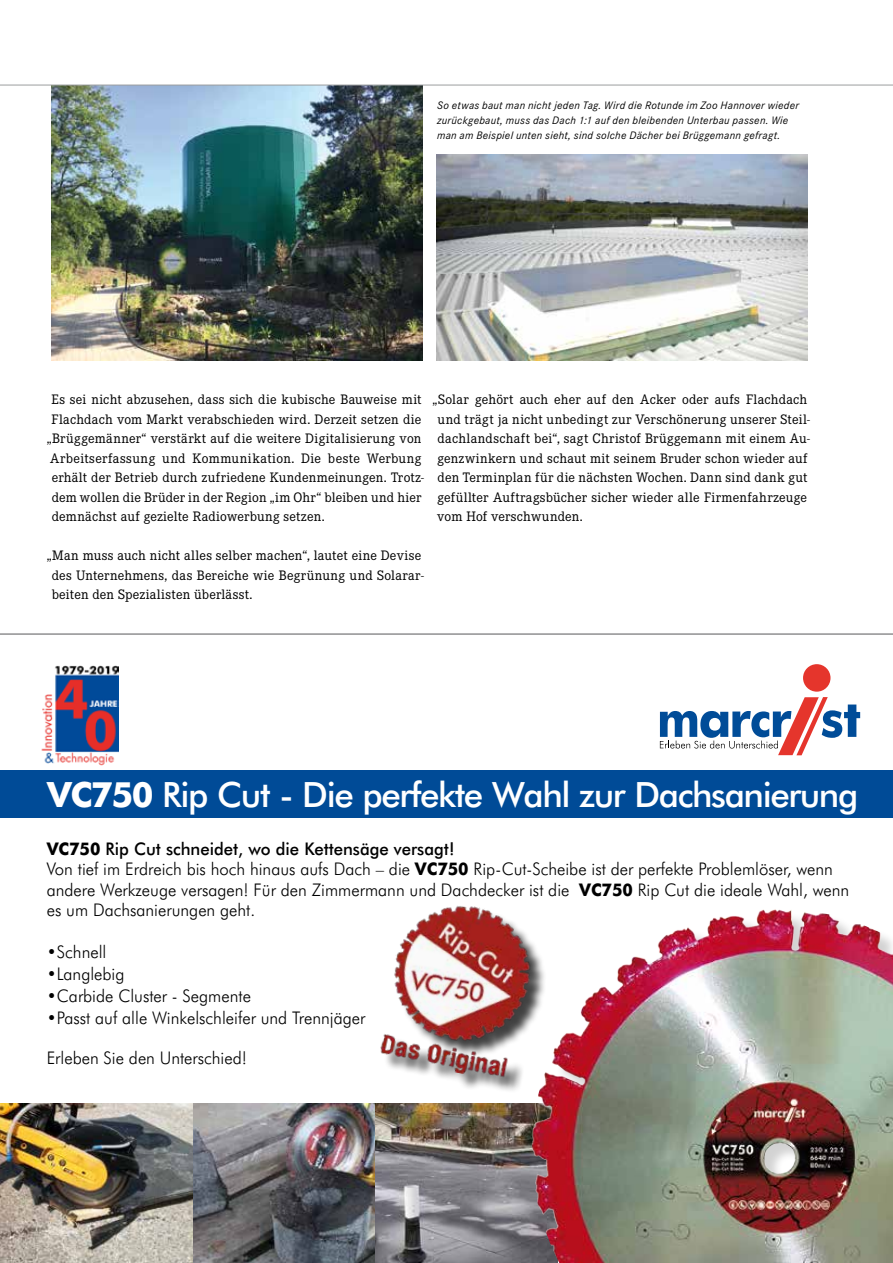
<style>
.page{position:relative;width:893px;height:1263px;background:#fff}
.page>*{position:absolute;margin:0;border:0;box-sizing:border-box;transform-origin:0 0}
.t1{font:500 34.8px "Futura BT";letter-spacing:-.04em;color:#fff}
.t2{font:300 17.4px/20.4px "Futura BT";color:#000;scale:.96 1}
.t3{font:14.25px/19.5px "Corporate E Pro";letter-spacing:.015em;color:#000}
.t4{font:italic 11.25px/15px "Corporate S Pro";letter-spacing:.025em;color:#000}
.s1{font-weight:700}
.s2{font-weight:500}
</style>
<div class="page">
<div style="left:0;top:770px;width:893px;height:47px;background:#004b97"></div>
<div style="left:803px;top:664px;width:27px;height:28px;background:#e5352c;border-radius:50%"></div>
<svg style="left:660px;top:697px;width:200px;height:58px"></svg>
<img style="left:41px;top:665px;width:77px;height:101px">
<div style="left:384px;top:909px;width:163px;height:185px;background:#000;opacity:.75"></div>
<img style="left:380px;top:906px;width:152px;height:177px">
<img style="left:0;top:1103px;width:193px;height:160px">
<img style="left:193px;top:1103px;width:182px;height:160px">
<img style="left:375px;top:1103px;width:157px;height:160px">
<img style="left:532px;top:909px;width:361px;height:354px">
<hr style="left:0;top:634px;width:893px;height:1px;background:#58585a">
<img style="left:51px;top:86px;width:371px;height:274px">
<img style="left:437px;top:154px;width:371px;height:206px">
<hr style="left:0;top:85px;width:893px;height:1px;background:#9c9e9f">
<p class="t4" style="left:437px;top:97px;width:363px">So etwas baut man nicht jeden Tag. Wird die Rotunde im Zoo Hannover wieder zurückgebaut, muss das Dach 1:1 auf den bleibenden Unterbau passen. Wie man am Beispiel unten sieht, sind solche Dächer bei Brüggemann gefragt.</p>
<p class="t3" style="left:52px;top:389px;width:372px">Es sei nicht abzusehen, dass sich die kubische Bauweise mit</p>
<p class="t3" style="left:52px;top:408px;width:371px">Flachdach vom Markt verabschieden wird. Derzeit setzen die</p>
<p class="t3" style="left:47px;top:428px;width:376px">„Brüggemänner“ verstärkt auf die weitere Digitalisierung von</p>
<p class="t3" style="left:50px;top:447px;width:373px">Arbeitserfassung und Kommunikation. Die beste Werbung</p>
<p class="t3" style="left:52px;top:467px;width:374px">erhält der Betrieb durch zufriedene Kundenmeinungen. Trotz-</p>
<p class="t3" style="left:52px;top:486px;width:371px">dem wollen die Brüder in der Region „im Ohr“ bleiben und hier</p>
<p class="t3" style="left:52px;top:506px;width:274px">demnächst auf gezielte Radiowerbung setzen.</p>
<p class="t3" style="left:52px;top:545px;width:374px;text-indent:-5px">„Man muss auch nicht alles selber machen“, lautet eine Devise des Unternehmens, das Bereiche wie Begrünung und Solarar&shy;beiten den Spezialisten überlässt.</p>
<p class="t3" style="left:437px;top:389px;width:374px;text-indent:-5px">„Solar gehört auch eher auf den Acker oder aufs Flachdach und trägt ja nicht unbedingt zur Verschönerung unserer Steil&shy;dachlandschaft bei“, sagt Christof Brüggemann mit einem Au&shy;genzwinkern und schaut mit seinem Bruder schon wieder auf den Terminplan für die nächsten Wochen. Dann sind dank gut gefüllter Auftragsbücher sicher wieder alle Firmenfahrzeuge vom Hof verschwunden.</p>
<h1 class="t1" style="left:47px;top:773px;width:813px"><span class="s1">VC750</span> Rip Cut - Die perfekte Wahl zur Dachsanierung</h1>
<p class="t2" style="left:47px;top:838px;width:838px"><span class="s1">VC750</span> <span class="s2">Rip Cut schneidet, wo die Kettensäge versagt!<br></span>Von tief im Erdreich bis hoch hinaus aufs Dach – die <span class="s1">VC750</span> Rip-Cut-Scheibe ist der perfekte Problemlöser, wenn andere Werkzeuge versagen! Für den Zimmermann und Dachdecker ist die <span class="s1">VC750</span> Rip Cut die ideale Wahl, wenn es um Dachsanierungen geht.</p>
<p class="t2" style="left:47px;top:942px;width:64px">•Schnell</p>
<p class="t2" style="left:47px;top:963px;width:83px">•Langlebig</p>
<p class="t2" style="left:47px;top:985px;width:214px">•Carbide Cluster - Segmente</p>
<p class="t2" style="left:47px;top:1007px;width:333px">•Passt auf alle Winkelschleifer und Trennjäger</p>
<p class="t2" style="left:47px;top:1048px;width:210px">Erleben Sie den Unterschied!</p>
</div>
